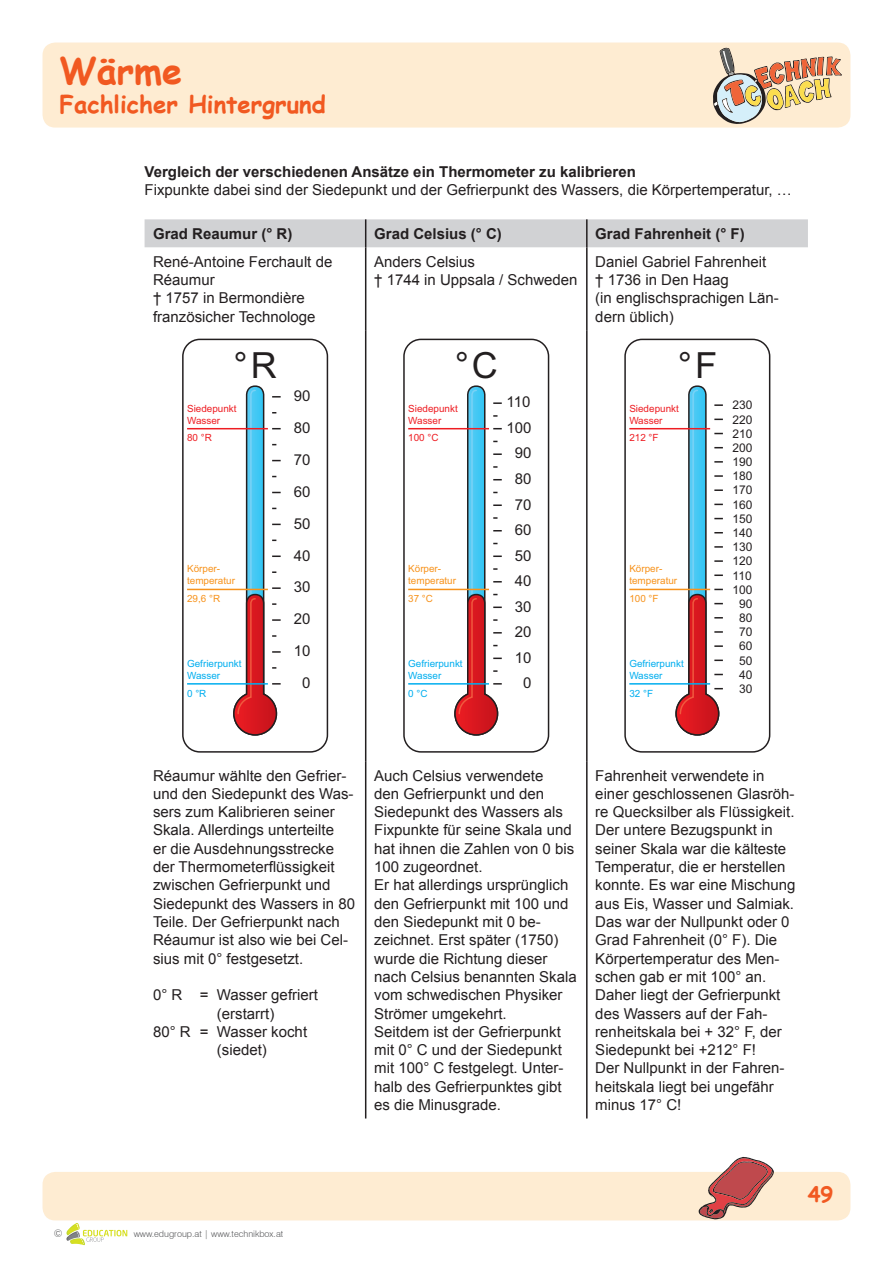
<style>
.page{position:relative;width:893px;height:1263px;background:#fff}
.page>*{position:absolute;margin:0;border:0;box-sizing:border-box;transform-origin:0 0}
.t1{font:36px "Arial";color:#231f20}
.t2{font:700 36px "Comic Sans MS";color:#f15921}
.t3{font:700 24px "Comic Sans MS";color:#f15921}
.t4{font:700 21px "Comic Sans MS";color:#f15921}
.t5{font:15px/18.3px "Arial";color:#231f20}
.t6{font:700 15px "Arial";color:#231f20}
.t7{font:12px/14.1px "Arial";color:#231f20;text-align:center}
.t8{font:300 10.5px "Swiss 721 BT";color:#57585a}
.t9{font:9.9px/11.9px "Arial";color:#f7931d}
.t10{font:9.9px/11.9px "Arial";color:#00aeef}
.t11{font:9.9px/11.9px "Arial";color:#ee1d23}
.t12{font:300 9px "Swiss 721 BT";color:#57585a}
</style>
<div class="page">
<div style="left:43px;top:43px;width:807px;height:85px;background:#feecd2;border-radius:13px"></div>
<div style="left:43px;top:1172px;width:807px;height:48px;background:#feecd2;border-radius:13px"></div>
<svg style="left:699px;top:1157px;width:75px;height:62px"></svg>
<svg style="left:713px;top:48px;width:129px;height:76px"></svg>
<svg style="left:66px;top:1223px;width:61px;height:22px"></svg>
<div style="left:145px;top:219px;width:663px;height:28px;background:#d1d2d4"></div>
<hr style="left:586px;top:219px;width:2px;height:28px;background:#231f20">
<hr style="left:365px;top:247px;width:1px;height:83px;background:#231f20">
<hr style="left:586px;top:247px;width:2px;height:83px;background:#231f20">
<hr style="left:365px;top:330px;width:1px;height:431px;background:#231f20">
<hr style="left:586px;top:330px;width:2px;height:431px;background:#231f20">
<hr style="left:365px;top:761px;width:1px;height:357px;background:#231f20">
<hr style="left:586px;top:761px;width:2px;height:357px;background:#231f20">
<div style="left:182px;top:339px;width:146px;height:414px;border:2px solid #231f20;border-radius:17px"></div>
<hr style="left:187px;top:428px;width:81px;height:1px;background:#ee1d23">
<hr style="left:187px;top:683px;width:81px;height:2px;background:#00aeef">
<hr style="left:187px;top:589px;width:81px;height:1px;background:#f7931d">
<svg style="left:232px;top:385px;width:49px;height:351px"></svg>
<div style="left:403px;top:339px;width:146px;height:414px;border:2px solid #231f20;border-radius:17px"></div>
<hr style="left:408px;top:428px;width:81px;height:1px;background:#ee1d23">
<hr style="left:408px;top:683px;width:81px;height:2px;background:#00aeef">
<hr style="left:408px;top:589px;width:81px;height:1px;background:#f7931d">
<svg style="left:453px;top:385px;width:49px;height:351px"></svg>
<div style="left:624px;top:339px;width:146px;height:414px;border:2px solid #231f20;border-radius:17px"></div>
<hr style="left:629px;top:428px;width:81px;height:1px;background:#ee1d23">
<hr style="left:629px;top:683px;width:81px;height:2px;background:#00aeef">
<hr style="left:629px;top:589px;width:81px;height:1px;background:#f7931d">
<svg style="left:675px;top:385px;width:48px;height:351px"></svg>
<h1 class="t2" style="left:60px;top:44px;width:124px">Wärme</h1>
<h2 class="t3" style="left:60px;top:86px;width:268px">Fachlicher Hintergrund</h2>
<p class="t6" style="left:145px;top:161px;width:493px">Vergleich der verschiedenen Ansätze ein Thermometer zu kalibrieren</p>
<p class="t5" style="left:145px;top:181px;width:649px">Fixpunkte dabei sind der Siedepunkt und der Gefrierpunkt des Wassers, die Körpertemperatur, …</p>
<p class="t6" style="left:153px;top:224px;width:141px">Grad Reaumur (° R)</p>
<p class="t6" style="left:374px;top:224px;width:129px">Grad Celsius (° C)</p>
<p class="t6" style="left:595px;top:224px;width:151px">Grad Fahrenheit (° F)</p>
<p class="t5" style="left:153px;top:252px;width:181px">René-Antoine Ferchault de<br>Réaumur<br>† 1757 in Bermondière französicher Technologe</p>
<p class="t5" style="left:374px;top:252px;width:205px">Anders Celsius<br>† 1744 in Uppsala / Schweden</p>
<p class="t5" style="left:595px;top:252px;width:185px">Daniel Gabriel Fahrenheit<br>† 1736 in Den Haag<br>(in englischsprachigen Län&shy;dern üblich)</p>
<h1 class="t1" style="left:234px;top:341px;width:45px">° R</h1>
<h1 class="t1" style="left:455px;top:341px;width:45px">° C</h1>
<h1 class="t1" style="left:678px;top:341px;width:41px">° F</h1>
<p class="t11" style="left:187px;top:402px;width:51px">Siedepunkt<br>Wasser</p>
<p class="t11" style="left:187px;top:432px;width:26px">80 °R</p>
<p class="t9" style="left:187px;top:563px;width:49px">Körper&shy;temperatur</p>
<p class="t9" style="left:187px;top:593px;width:35px">29,6 °R</p>
<p class="t10" style="left:187px;top:657px;width:56px">Gefrierpunkt<br>Wasser</p>
<p class="t10" style="left:187px;top:687px;width:21px">0 °R</p>
<p class="t5" style="left:294px;top:380px;width:18px;line-height:32px;text-align:center">90<br>80<br>70<br>60<br>50<br>40<br>30<br>20<br>10<br>0</p>
<p class="t11" style="left:408px;top:402px;width:51px">Siedepunkt<br>Wasser</p>
<p class="t11" style="left:408px;top:432px;width:32px">100 °C</p>
<p class="t9" style="left:408px;top:563px;width:49px">Körper&shy;temperatur</p>
<p class="t9" style="left:408px;top:593px;width:26px">37 °C</p>
<p class="t10" style="left:408px;top:657px;width:56px">Gefrierpunkt<br>Wasser</p>
<p class="t10" style="left:408px;top:687px;width:21px">0 °C</p>
<p class="t5" style="left:506px;top:393px;width:25px">110</p>
<p class="t5" style="left:506px;top:419px;width:27px">100</p>
<p class="t5" style="left:515px;top:444px;width:18px">90</p>
<p class="t5" style="left:515px;top:470px;width:18px">80</p>
<p class="t5" style="left:515px;top:495px;width:18px">70</p>
<p class="t5" style="left:515px;top:521px;width:18px">60</p>
<p class="t5" style="left:515px;top:546px;width:18px">50</p>
<p class="t5" style="left:515px;top:572px;width:18px">40</p>
<p class="t5" style="left:515px;top:597px;width:18px">30</p>
<p class="t5" style="left:515px;top:623px;width:18px">20</p>
<p class="t5" style="left:515px;top:648px;width:18px">10</p>
<p class="t5" style="left:523px;top:674px;width:10px">0</p>
<p class="t11" style="left:629px;top:402px;width:51px">Siedepunkt<br>Wasser</p>
<p class="t11" style="left:629px;top:432px;width:31px">212 °F</p>
<p class="t9" style="left:629px;top:563px;width:49px">Körper&shy;temperatur</p>
<p class="t9" style="left:629px;top:593px;width:31px">100 °F</p>
<p class="t10" style="left:629px;top:657px;width:56px">Gefrierpunkt<br>Wasser</p>
<p class="t10" style="left:629px;top:687px;width:25px">32 °F</p>
<p class="t7" style="left:733px;top:398px;width:22px">230<br>220<br>210<br>200<br>190<br>180<br>170<br>160<br>150<br>140<br>130<br>120<br>110<br>100<br>90<br>80<br>70<br>60<br>50<br>40<br>30</p>
<p class="t5" style="left:153px;top:766px;width:204px">Réaumur wählte den Gefrier&shy;und den Siedepunkt des Was&shy;sers zum Kalibrieren seiner<br>Skala. Allerdings unterteilte<br>er die Ausdehnungsstrecke der Thermometerflüssigkeit zwischen Gefrierpunkt und<br>Siedepunkt des Wassers in 80<br>Teile. Der Gefrierpunkt nach<br>Réaumur ist also wie bei Cel&shy;sius mit 0° festgesetzt.</p>
<p class="t5" style="left:153px;top:986px;width:166px">0° R = Wasser gefriert</p>
<p class="t5" style="left:217px;top:1004px;width:59px">(erstarrt)</p>
<p class="t5" style="left:153px;top:1022px;width:156px">80° R = Wasser kocht</p>
<p class="t5" style="left:217px;top:1041px;width:52px">(siedet)</p>
<p class="t5" style="left:374px;top:766px;width:204px">Auch Celsius verwendete<br>den Gefrierpunkt und den<br>Siedepunkt des Wassers als<br>Fixpunkte für seine Skala und hat ihnen die Zahlen von 0 bis<br>100 zugeordnet.<br>Er hat allerdings ursprünglich den Gefrierpunkt mit 100 und den Siedepunkt mit 0 be&shy;zeichnet. Erst später (1750) wurde die Richtung dieser nach Celsius benannten Skala vom schwedischen Physiker<br>Strömer umgekehrt.<br>Seitdem ist der Gefrierpunkt mit 0° C und der Siedepunkt mit 100° C festgelegt. Unter&shy;halb des Gefrierpunktes gibt es die Minusgrade.</p>
<p class="t5" style="left:595px;top:766px;width:202px">Fahrenheit verwendete in einer geschlossenen Glasröh&shy;re Quecksilber als Flüssigkeit.<br>Der untere Bezugspunkt in seiner Skala war die kälteste<br>Temperatur, die er herstellen konnte. Es war eine Mischung aus Eis, Wasser und Salmiak.<br>Das war der Nullpunkt oder 0<br>Grad Fahrenheit (0° F). Die<br>Körpertemperatur des Men&shy;schen gab er mit 100° an.<br>Daher liegt der Gefrierpunkt des Wassers auf der Fah&shy;renheitskala bei + 32° F, der<br>Siedepunkt bei +212° F!<br>Der Nullpunkt in der Fahren&shy;heitskala liegt bei ungefähr minus 17° C!</p>
<p class="t8" style="left:54px;top:1226px;width:10px">©</p>
<p class="t12" style="left:134px;top:1228px;width:151px">www.edugroup.at | www.technikbox.at</p>
<h3 class="t4" style="left:808px;top:1179px;width:27px">49</h3>
</div>
